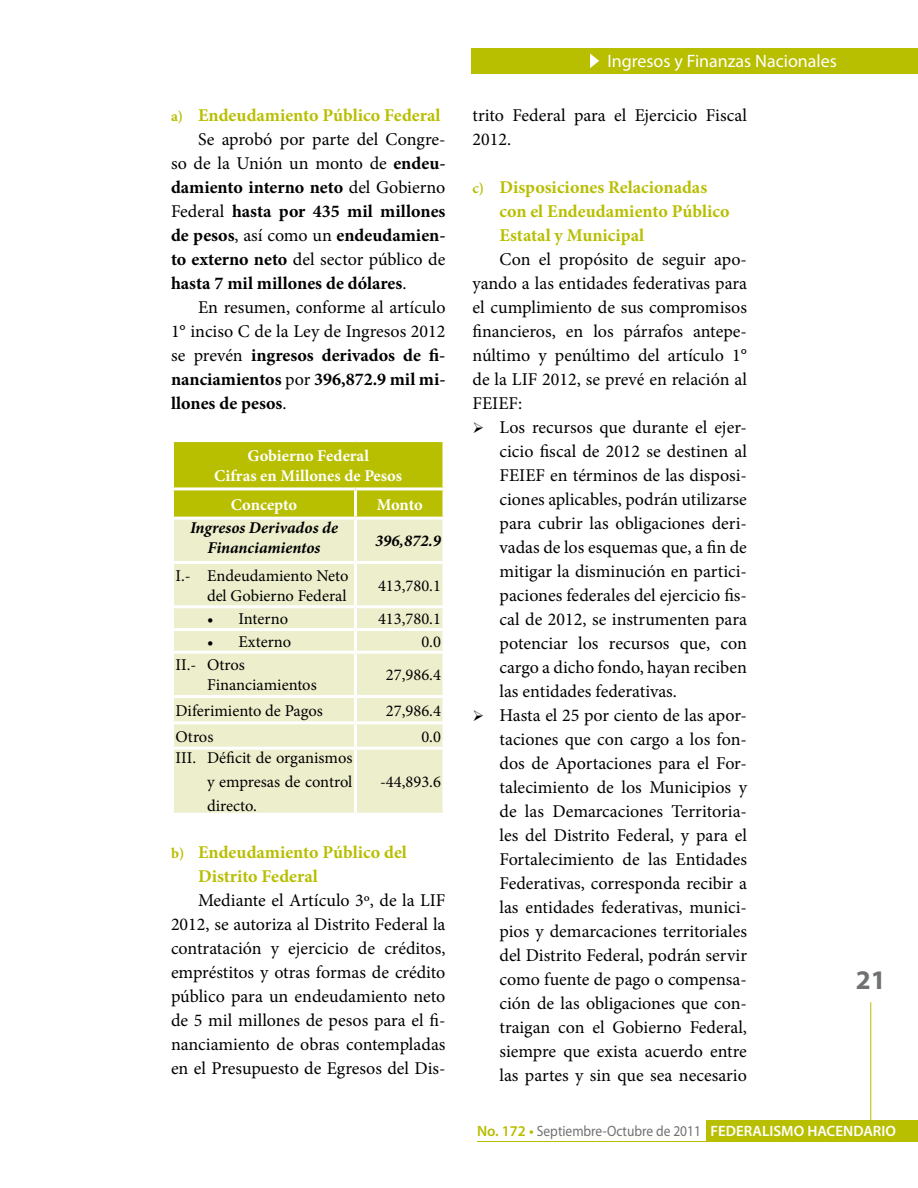
<style>
.page{position:relative;width:918px;height:1188px;background:#fff}
.page>*{position:absolute;margin:0;border:0;box-sizing:border-box;transform-origin:0 0}
.t1{font:700 27px "Myriad Pro";color:#707172}
.t2{font:18px/24px "Minion Pro";color:#000;text-align:justify}
.t3{font:700 18px "Minion Pro";color:#000}
.t4{font:700 18px/24px "Minion Pro";color:#b8be00}
.t5{font:18px "Myriad Pro";color:#fff}
.t6{font:16.5px/19.8px "Minion Pro";color:#000;text-align:right}
.t7{font:700 16.5px/19.8px "Minion Pro";color:#fff;text-align:center}
.t8{font:italic 700 16.5px/19.8px "Minion Pro";color:#000;text-align:center}
.t9{font:15px "Myriad Pro";color:#707172;scale:.9 1}
.s1{font-size:15px}
.s2{font-weight:700}
.s3{font-weight:400}
.s4{font-weight:600;color:#b8be00}
.s5{font-weight:600;color:#fff}
</style>
<div class="page">
<div style="left:471px;top:48px;width:447px;height:26px;background:#b8be00"></div>
<svg style="left:590px;top:53px;width:9px;height:15px"></svg>
<div style="left:706px;top:1121px;width:212px;height:21px;background:#b8be00"></div>
<hr style="left:477px;top:1141px;width:441px;height:1px;background:#b8be00">
<hr style="left:870px;top:1002px;width:1px;height:119px;background:#b8be00">
<div style="left:174px;top:442px;width:268px;height:75px;background:#b8be00"></div>
<div style="left:174px;top:520px;width:268px;height:293px;background:#edeecc"></div>
<svg style="left:442px;top:442px;width:2px;height:45px"></svg>
<hr style="left:171px;top:487px;width:185px;height:3px;background:#fff">
<hr style="left:356px;top:487px;width:90px;height:3px;background:#fff">
<hr style="left:354px;top:490px;width:3px;height:27px;background:#fff">
<svg style="left:442px;top:490px;width:2px;height:27px"></svg>
<hr style="left:354px;top:520px;width:3px;height:41px;background:#fff">
<svg style="left:442px;top:520px;width:1px;height:41px"></svg>
<hr style="left:171px;top:561px;width:185px;height:3px;background:#fff">
<hr style="left:356px;top:561px;width:90px;height:3px;background:#fff">
<hr style="left:354px;top:564px;width:3px;height:41px;background:#fff">
<svg style="left:442px;top:564px;width:1px;height:41px"></svg>
<hr style="left:171px;top:605px;width:185px;height:3px;background:#fff">
<hr style="left:356px;top:605px;width:90px;height:3px;background:#fff">
<hr style="left:354px;top:608px;width:3px;height:20px;background:#fff">
<svg style="left:442px;top:608px;width:2px;height:20px"></svg>
<hr style="left:171px;top:628px;width:185px;height:3px;background:#fff">
<hr style="left:356px;top:628px;width:90px;height:3px;background:#fff">
<hr style="left:354px;top:631px;width:3px;height:20px;background:#fff">
<svg style="left:442px;top:631px;width:2px;height:20px"></svg>
<hr style="left:171px;top:651px;width:185px;height:3px;background:#fff">
<hr style="left:356px;top:651px;width:90px;height:3px;background:#fff">
<hr style="left:354px;top:654px;width:3px;height:41px;background:#fff">
<svg style="left:442px;top:654px;width:1px;height:41px"></svg>
<hr style="left:171px;top:695px;width:185px;height:3px;background:#fff">
<hr style="left:356px;top:695px;width:90px;height:3px;background:#fff">
<hr style="left:354px;top:698px;width:3px;height:23px;background:#fff">
<svg style="left:442px;top:698px;width:1px;height:23px"></svg>
<hr style="left:171px;top:721px;width:185px;height:3px;background:#fff">
<hr style="left:356px;top:721px;width:90px;height:3px;background:#fff">
<hr style="left:354px;top:724px;width:3px;height:23px;background:#fff">
<svg style="left:442px;top:724px;width:2px;height:23px"></svg>
<hr style="left:171px;top:747px;width:185px;height:3px;background:#fff">
<hr style="left:356px;top:747px;width:90px;height:3px;background:#fff">
<hr style="left:354px;top:750px;width:3px;height:63px;background:#fff">
<svg style="left:442px;top:750px;width:2px;height:63px"></svg>
<p class="t4" style="left:171px;top:103px;width:271px"><span class="s1">a)</span> Endeudamiento Público Federal</p>
<p class="t2" style="left:198px;top:127px;width:249px">Se aprobó por parte del Congre-</p>
<p class="t2" style="left:171px;top:151px;width:276px">so de la Unión un monto de <span class="s2">endeu-</span></p>
<p class="t3" style="left:171px;top:175px;width:276px">damiento interno neto <span class="s3">del Gobierno</span></p>
<p class="t3" style="left:171px;top:199px;width:276px"><span class="s3">Federal</span> hasta por 435 mil millones</p>
<p class="t3" style="left:171px;top:223px;width:276px">de pesos<span class="s3">, así como un</span> endeudamien-</p>
<p class="t2" style="left:171px;top:247px;width:276px"><span class="s2">to externo neto</span> del sector público de</p>
<p class="t3" style="left:171px;top:271px;width:237px">hasta 7 mil millones de dólares<span class="s3">.</span></p>
<p class="t2" style="left:198px;top:295px;width:249px">En resumen, conforme al artículo</p>
<p class="t2" style="left:171px;top:319px;width:276px">1° inciso C de la Ley de Ingresos 2012</p>
<p class="t3" style="left:171px;top:343px;width:276px"><span class="s3">se prevén</span> ingresos derivados de fi-</p>
<p class="t3" style="left:171px;top:367px;width:276px">nanciamientos <span class="s3">por</span> 396,872.9 mil mi-</p>
<p class="t3" style="left:171px;top:391px;width:117px">llones de pesos<span class="s3">.</span></p>
<p class="t7" style="left:214px;top:445px;width:190px">Gobierno Federal<br>Cifras en Millones de Pesos</p>
<p class="t7" style="left:231px;top:494px;width:68px">Concepto</p>
<p class="t7" style="left:377px;top:494px;width:48px">Monto</p>
<p class="t8" style="left:190px;top:518px;width:149px">Ingresos Derivados de<br>Financiamientos</p>
<p class="t8" style="left:375px;top:531px;width:67px">396,872.9</p>
<p class="t6" style="left:176px;top:566px;width:175px">I.- Endeudamiento Neto del Gobierno Federal</p>
<p class="t6" style="left:378px;top:576px;width:64px">413,780.1</p>
<p class="t6" style="left:207px;top:609px;width:83px">• Interno</p>
<p class="t6" style="left:378px;top:609px;width:64px">413,780.1</p>
<p class="t6" style="left:207px;top:632px;width:86px">• Externo</p>
<p class="t6" style="left:421px;top:632px;width:21px">0.0</p>
<p class="t6" style="left:207px;top:655px;width:111px;text-align:left;text-indent:-31px">II.- Otros<br>Financiamientos</p>
<p class="t6" style="left:386px;top:665px;width:57px">27,986.4</p>
<p class="t6" style="left:176px;top:701px;width:149px">Diferimiento de Pagos</p>
<p class="t6" style="left:386px;top:701px;width:57px">27,986.4</p>
<p class="t6" style="left:176px;top:726px;width:39px">Otros</p>
<p class="t6" style="left:421px;top:726px;width:21px">0.0</p>
<p class="t6" style="left:207px;top:746px;width:147px;line-height:24px;text-align:justify;text-indent:-31px">III. Déficit de organismos y empresas de control directo.</p>
<p class="t6" style="left:380px;top:772px;width:62px">-44,893.6</p>
<p class="t4" style="left:198px;top:840px;width:210px;text-indent:-27px"><span class="s1">b)</span> Endeudamiento Público del<br>Distrito Federal</p>
<p class="t2" style="left:171px;top:888px;width:276px;text-indent:27px">Mediante el Artículo 3º, de la LIF 2012, se autoriza al Distrito Federal la contratación y ejercicio de créditos, empréstitos y otras formas de crédito público para un endeudamiento neto de 5 mil millones de pesos para el fi&shy;nanciamiento de obras contempladas en el Presupuesto de Egresos del Dis-</p>
<p class="t5" style="left:607px;top:50px;width:231px">Ingresos y Finanzas Nacionales</p>
<p class="t2" style="left:472px;top:103px;width:276px">trito Federal para el Ejercicio Fiscal<br>2012.</p>
<p class="t4" style="left:500px;top:175px;width:232px;text-indent:-27px"><span class="s1">c)</span> Disposiciones Relacionadas con el Endeudamiento Público<br>Estatal y Municipal</p>
<p class="t2" style="left:472px;top:247px;width:276px;text-indent:27px">Con el propósito de seguir apo&shy;yando a las entidades federativas para el cumplimiento de sus compromisos financieros, en los párrafos antepe&shy;núltimo y penúltimo del artículo 1° de la LIF 2012, se prevé en relación al FEIEF:</p>
<p class="t2" style="left:500px;top:415px;width:249px;text-indent:-27px">➢ Los recursos que durante el ejer&shy;cicio fiscal de 2012 se destinen al FEIEF en términos de las disposi&shy;ciones aplicables, podrán utilizarse para cubrir las obligaciones deri&shy;vadas de los esquemas que, a fin de mitigar la disminución en partici&shy;paciones federales del ejercicio fis&shy;cal de 2012, se instrumenten para potenciar los recursos que, con cargo a dicho fondo, hayan reciben las entidades federativas.</p>
<p class="t2" style="left:500px;top:703px;width:249px;text-indent:-27px">➢ Hasta el 25 por ciento de las apor&shy;taciones que con cargo a los fon&shy;dos de Aportaciones para el For&shy;talecimiento de los Municipios y de las Demarcaciones Territoria&shy;les del Distrito Federal, y para el Fortalecimiento de las Entidades Federativas, corresponda recibir a las entidades federativas, munici&shy;pios y demarcaciones territoriales del Distrito Federal, podrán servir como fuente de pago o compensa&shy;ción de las obligaciones que con&shy;traigan con el Gobierno Federal, siempre que exista acuerdo entre las partes y sin que sea necesario</p>
<h1 class="t1" style="left:856px;top:963px;width:31px">21</h1>
<p class="t9" style="left:477px;top:1122px;width:467px"><span class="s4">No. 172 •</span> Septiembre-Octubre de 2011 <span class="s5">FEDERALISMO HACENDARIO</span></p>
</div>
